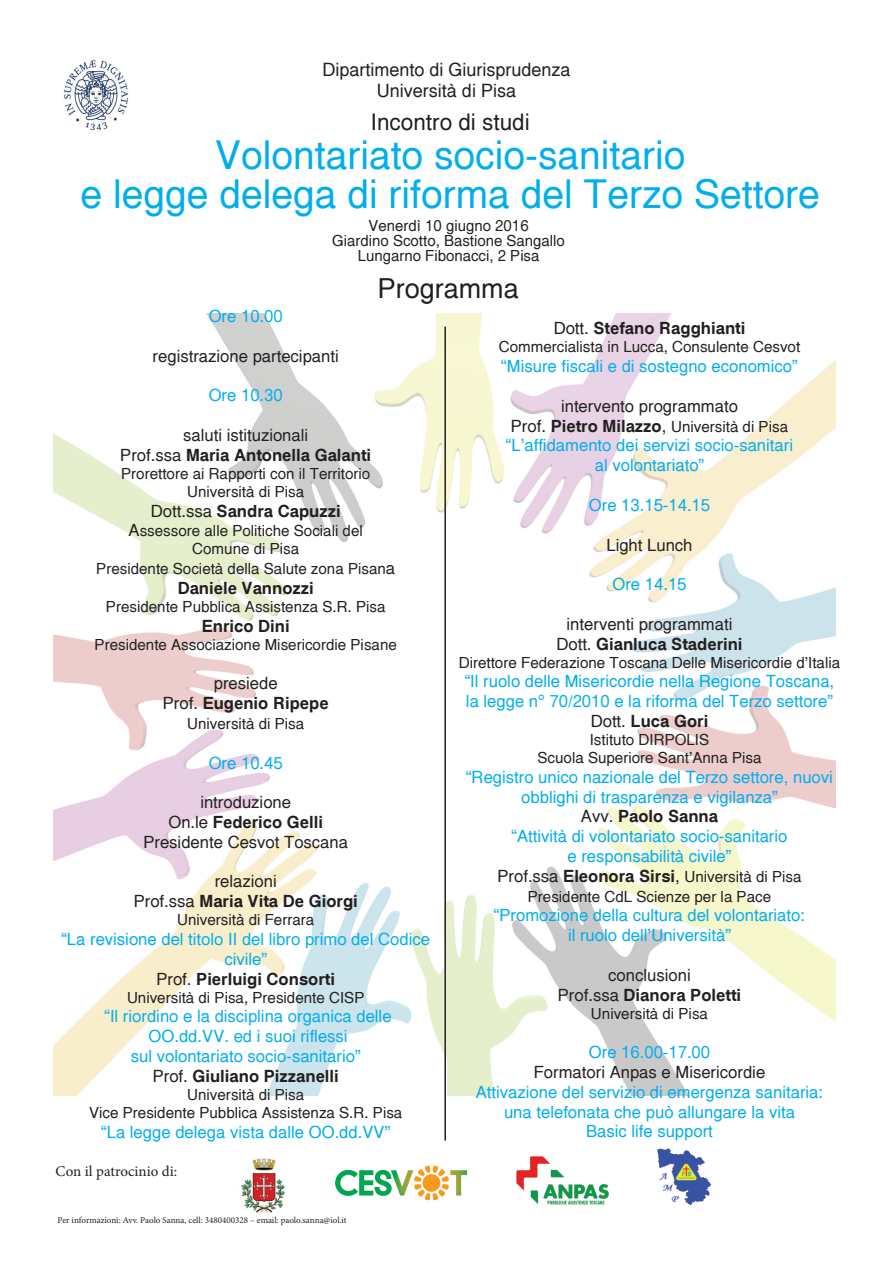
<style>
.page{position:relative;width:893px;height:1263px;background:#fff}
.page>*{position:absolute;margin:0;border:0;box-sizing:border-box;transform-origin:0 0}
.t1{font:39px/39px "Helsinki";color:#00aeef;text-align:center}
.t2{font:27px "Helsinki";color:#231f20}
.t3{font:22.5px "Helsinki";color:#231f20}
.t4{font:18px/21.6px "Helsinki";color:#231f20;text-align:center}
.t5{font:16.5px/19.8px "Helsinki";color:#00aeef;text-align:center}
.t6{font:16.5px/19.8px "Helsinki";color:#231f20;text-align:center}
.t7{font:700 16.5px "Helsinki";color:#231f20}
.t8{font:15px/18px "Helsinki";color:#231f20;text-align:center}
.t9{font:15px "Minion Pro";color:#231f20}
.t10{font:9px "Minion Pro";color:#231f20}
.s1{font-weight:700}
.s2{font-weight:400}
.s3{font-size:16.5px}
.s4{color:#231f20}
.s5{font-weight:700;color:#231f20}
.s6{font-weight:700;font-size:16.5px}
</style>
<div class="page">
<img style="left:53px;top:313px;width:782px;height:783px">
<img style="left:63px;top:60px;width:65px;height:71px">
<hr style="left:444px;top:327px;width:2px;height:813px;background:#231f20">
<img style="left:241px;top:1158px;width:44px;height:55px">
<svg style="left:335px;top:1165px;width:132px;height:35px"></svg>
<img style="left:516px;top:1156px;width:93px;height:49px">
<img style="left:658px;top:1149px;width:53px;height:57px">
<p class="t4" style="left:322px;top:58px;width:250px">Dipartimento di Giurisprudenza<br>Università di Pisa</p>
<h3 class="t3" style="left:371px;top:107px;width:160px">Incontro di studi</h3>
<h1 class="t1" style="left:81px;top:134px;width:741px">Volontariato socio-sanitario<br>e legge delega di riforma del Terzo Settore</h1>
<p class="t8" style="left:332px;top:218px;width:234px;line-height:15px">Venerdì 10 giugno 2016<br>Giardino Scotto, Bastione Sangallo<br>Lungarno Fibonacci, 2 Pisa</p>
<h2 class="t2" style="left:378px;top:270px;width:143px">Programma</h2>
<p class="t5" style="left:209px;top:306px;width:76px">Ore 10.00</p>
<p class="t6" style="left:153px;top:345px;width:188px">registrazione partecipanti</p>
<p class="t5" style="left:209px;top:385px;width:76px">Ore 10.30</p>
<p class="t6" style="left:120px;top:425px;width:252px">saluti istituzionali<br>Prof.ssa <span class="s1">Maria Antonella Galanti</span></p>
<p class="t8" style="left:121px;top:464px;width:251px">Prorettore ai Rapporti con il Territorio<br>Università di Pisa</p>
<p class="t7" style="left:151px;top:499px;width:191px"><span class="s2">Dott.ssa</span> Sandra Capuzzi</p>
<p class="t8" style="left:129px;top:521px;width:236px"><span class="s3">A</span>ssessore alle Politiche Sociali del<br>Comune di Pisa</p>
<p class="t8" style="left:96px;top:559px;width:300px">Presidente Società della Salute zona Pisan<span class="s3">a</span></p>
<p class="t7" style="left:178px;top:577px;width:138px">Daniele Vannozzi</p>
<p class="t8" style="left:106px;top:597px;width:281px">Presidente Pubblica Assistenza S.R. Pisa</p>
<p class="t7" style="left:202px;top:614px;width:89px">Enrico Dini</p>
<p class="t8" style="left:95px;top:635px;width:304px">Presidente Associazione Misericordie Pisane</p>
<p class="t6" style="left:163px;top:673px;width:167px">presiede<br>Prof. <span class="s1">Eugenio Ripepe</span></p>
<p class="t8" style="left:187px;top:714px;width:119px">Università di Pisa</p>
<p class="t5" style="left:209px;top:752px;width:76px">Ore 10.45</p>
<p class="t6" style="left:143px;top:792px;width:206px">introduzione<br>On.le <span class="s1">Federico Gelli<br></span>Presidente Cesvot Toscana</p>
<p class="t6" style="left:134px;top:871px;width:226px">relazioni<br>Prof.ssa <span class="s1">Maria Vita De Giorgi</span></p>
<p class="t8" style="left:177px;top:910px;width:139px">Università di Ferrara</p>
<p class="t5" style="left:61px;top:929px;width:370px">“La revisione del titolo II del libro primo del Codice civile”<br><span class="s4">Prof.</span> <span class="s5">Pierluigi Consorti</span></p>
<p class="t8" style="left:127px;top:988px;width:239px">Università di Pisa, Presidente CISP</p>
<p class="t5" style="left:104px;top:1006px;width:289px">“Il riordino e la disciplina organica delle OO.dd.VV. ed i suoi riflessi<br>sul volontariato socio-sanitario”<br><span class="s4">Prof.</span> <span class="s5">Giuliano Pizzanelli</span></p>
<p class="t8" style="left:89px;top:1085px;width:315px">Università di Pisa<br>Vice Presidente Pubblica Assistenza S.R. Pisa</p>
<p class="t5" style="left:101px;top:1121px;width:291px">“La legge delega vista dalle OO.dd.VV”</p>
<p class="t9" style="left:56px;top:1161px;width:123px">Con il patrocinio di:</p>
<p class="t10" style="left:58px;top:1214px;width:290px">Per informazioni: Avv. Paolo Sanna, cell: 3480400328 – email: paolo.sanna@iol.it</p>
<p class="t7" style="left:554px;top:317px;width:193px"><span class="s2">Dott.</span> Stefano Ragghianti</p>
<p class="t8" style="left:499px;top:338px;width:303px">Commercialista in Lucca, Consulente Cesvot</p>
<p class="t5" style="left:501px;top:356px;width:298px">“Misure fiscali e di sostegno economico”</p>
<p class="t6" style="left:561px;top:396px;width:178px">intervento programmato</p>
<p class="t8" style="left:511px;top:417px;width:279px"><span class="s3">Prof.</span> <span class="s6">Pietro Milazzo</span><span class="s3">,</span> Università di Pisa</p>
<p class="t5" style="left:506px;top:435px;width:289px">“L’affidamento dei servizi socio-sanitari al volontariato”</p>
<p class="t5" style="left:589px;top:495px;width:123px">Ore 13.15-14.15</p>
<p class="t6" style="left:606px;top:534px;width:88px">Light Lunch</p>
<p class="t5" style="left:612px;top:574px;width:76px">Ore 14.15</p>
<p class="t6" style="left:556px;top:613px;width:188px">interventi programmati<br>Dott. <span class="s1">Gianluca Staderini</span></p>
<p class="t8" style="left:459px;top:653px;width:383px">Direttore Federazione Toscana Delle Misericordie d’Italia</p>
<p class="t5" style="left:465px;top:671px;width:371px">“Il ruolo delle Misericordie nella Regione Toscana, la legge n° 70/2010 e la riforma del Terzo settore”<br><span class="s4">Dott.</span> <span class="s5">Luca Gori</span></p>
<p class="t8" style="left:537px;top:730px;width:225px">Istituto DIRPOLIS<br>Scuola Superiore Sant’Anna Pisa</p>
<p class="t5" style="left:466px;top:766px;width:368px">“Registro unico nazionale del Terzo settore, nuovi obblighi di trasparenza e vigilanza”<br><span class="s4">Avv.</span> <span class="s5">Paolo Sanna<br></span>“Attività di volontariato socio-sanitario<br>e responsabilità civile”</p>
<p class="t8" style="left:497px;top:866px;width:306px;line-height:19.8px"><span class="s3">Prof.ssa</span> <span class="s6">Eleonora Sirsi</span><span class="s3">,</span> Università di Pisa<br>Presidente CdL Scienze per la Pace</p>
<p class="t5" style="left:494px;top:905px;width:313px">“Promozione della cultura del volontariato: il ruolo dell’Università”</p>
<p class="t6" style="left:558px;top:964px;width:185px">conclusioni<br>Prof.ssa <span class="s1">Dianora Poletti</span></p>
<p class="t8" style="left:591px;top:1004px;width:119px">Università di Pisa</p>
<p class="t5" style="left:589px;top:1042px;width:123px">Ore 16.00-17.00</p>
<p class="t6" style="left:534px;top:1062px;width:233px">Formatori Anpas e Misericordie</p>
<p class="t5" style="left:476px;top:1081px;width:349px">Attivazione del servizio di emergenza sanitaria: una telefonata che può allungare la vita<br>Basic life support</p>
</div>
